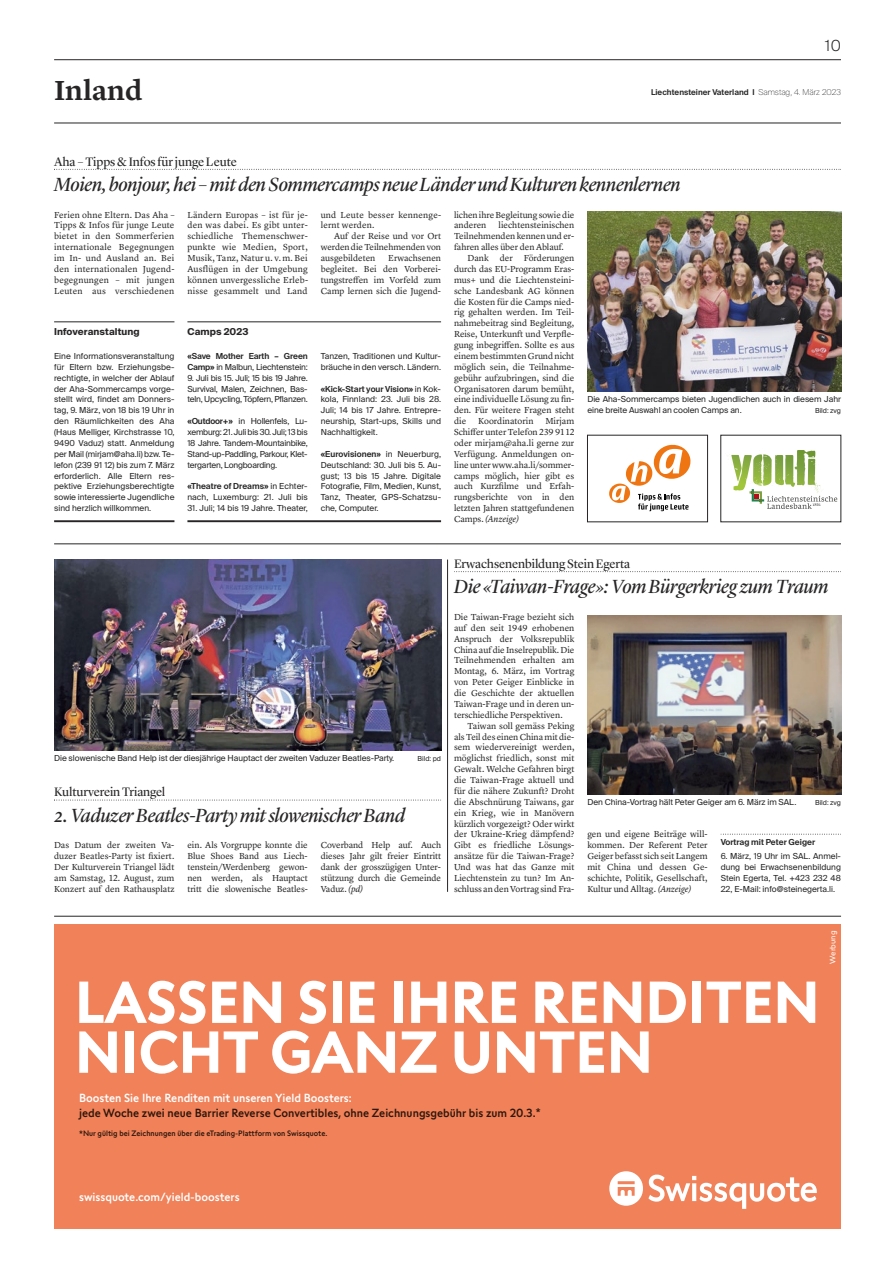
<style>
.page{position:relative;width:893px;height:1263px;background:#fff}
.page>*{position:absolute;margin:0;border:0;box-sizing:border-box;transform-origin:0 0}
.t1{font:700 59.1px/49.8px "Swissquote CT";color:#fff}
.t2{font:600 28.65px "Lyon Text";color:#272526}
.t3{font:italic 19.8px "Lyon Display";letter-spacing:-.01em;color:#272526}
.t4{font:300 15.3px "Suisse Intl";color:#272526}
.t5{font:12.75px "Lyon Display";letter-spacing:-.005em;color:#272526}
.t6{font:500 11.7px/14.1px "Swissquote CT";color:#2e170c}
.t7{font:500 11.7px "Swissquote CT";color:#fff}
.t8{font:700 9.6px "Suisse Intl";letter-spacing:.01em;color:#272526}
.t9{font:9px/10.8px "Lyon Text";letter-spacing:-.005em;color:#272526;text-align:justify}
.t10{font:9px/10.8px "Lyon Text";letter-spacing:.02em;color:#272526}
.t11{font:8.25px/10.8px "Suisse Intl";letter-spacing:-.005em;color:#272526;text-align:justify}
.t12{font:600 8.25px/10.8px "Suisse Intl";letter-spacing:-.015em;color:#272526}
.t13{font:600 7.95px "Suisse Intl";color:#272526}
.t14{font:7.95px "Swissquote CT";color:#fff}
.t15{font:500 7.8px "Swissquote CT";color:#2e170c}
.t16{font:6.9px "Suisse Intl";color:#272526}
.s1{font-weight:100}
.s2{font-weight:400}
.s3{font-weight:600}
.s4{font-style:italic}
.s5{color:#fff}
</style>
<div class="page">
<svg style="left:54px;top:169px;width:787px;height:1px"></svg>
<img style="left:587px;top:212px;width:254px;height:180px">
<hr style="left:54px;top:322px;width:120px;height:1px;background:#272526">
<hr style="left:54px;top:520px;width:120px;height:2px;background:#272526">
<hr style="left:187px;top:322px;width:254px;height:1px;background:#272526">
<hr style="left:187px;top:520px;width:254px;height:2px;background:#272526">
<svg style="left:609px;top:444px;width:82px;height:67px"></svg>
<div style="left:587px;top:435px;width:121px;height:87px;border:1px solid #272526"></div>
<svg style="left:731px;top:450px;width:106px;height:59px"></svg>
<svg style="left:454px;top:571px;width:387px;height:1px"></svg>
<svg style="left:54px;top:800px;width:387px;height:1px"></svg>
<img style="left:587px;top:616px;width:254px;height:178px">
<svg style="left:721px;top:834px;width:120px;height:1px"></svg>
<img style="left:54px;top:559px;width:387px;height:191px">
<hr style="left:54px;top:544px;width:787px;height:1px;background:#272526">
<hr style="left:447px;top:559px;width:1px;height:333px;background:#272526">
<hr style="left:54px;top:916px;width:787px;height:1px;background:#272526">
<hr style="left:54px;top:59px;width:787px;height:1px;background:#272526">
<hr style="left:54px;top:123px;width:787px;height:1px;background:#272526">
<div style="left:54px;top:924px;width:787px;height:305px;background:#f08159"></div>
<svg style="left:609px;top:1171px;width:208px;height:38px"></svg>
<h3 class="t4" style="left:825px;top:37px;width:17px">10</h3>
<h2 class="t2" style="left:54px;top:68px;width:90px">Inland</h2>
<p class="t13" style="left:651px;top:88px;width:191px">Liechtensteiner Vaterland I <span class="s1">Samstag, 4. März 2023</span></p>
<h3 class="t5" style="left:54px;top:152px;width:184px">Aha – Tipps &amp; Infos für junge Leute</h3>
<h3 class="t3" style="left:54px;top:169px;width:628px">Moien, bonjour, hei – mit den Sommercamps neue Länder und Kulturen kennenlernen</h3>
<p class="t9" style="left:54px;top:208px;width:122px">Ferien ohne Eltern. Das Aha – Tipps &amp; Infos für junge Leute bietet in den Sommerferien internationale Begegnungen im In- und Ausland an. Bei den internationalen Jugend&shy;begegnungen – mit jungen Leuten aus verschiedenen</p>
<p class="t9" style="left:187px;top:208px;width:122px">Ländern Europas – ist für je&shy;den was dabei. Es gibt unter&shy;schiedliche Themenschwer&shy;punkte wie Medien, Sport, Musik, Tanz, Natur u. v. m. Bei Ausflügen in der Umgebung können unvergessliche Erleb&shy;nisse gesammelt und Land</p>
<p class="t10" style="left:321px;top:208px;width:122px">und Leute besser kennenge&shy;lernt werden.</p>
<p class="t9" style="left:454px;top:208px;width:122px">lichen ihre Begleitung sowie die anderen</p>
<p class="t9" style="left:454px;top:219px;width:122px;text-indent:45px">liechtensteinischen Teilnehmenden kennen und er&shy;fahren alles über den Ablauf.</p>
<p class="t9" style="left:454px;top:252px;width:122px;text-indent:14px">Dank der Förderungen durch das EU-Programm Eras&shy;mus+ und die Liechtensteini&shy;sche Landesbank AG können die Kosten für die Camps nied&shy;rig gehalten werden. Im Teil&shy;nahmebeitrag sind Begleitung, Reise, Unterkunft und Verpfle&shy;gung inbegriffen. Sollte es aus einem bestimmten Grund nicht möglich sein, die Teilnahme - gebühr aufzubringen, sind die Organisatoren darum bemüht, eine individuelle Lösung zu fin&shy;den. Für weitere Fragen steht die</p>
<p class="t9" style="left:321px;top:230px;width:122px;text-indent:14px">Auf der Reise und vor Ort werden die Teilnehmenden von ausgebildeten</p>
<p class="t9" style="left:321px;top:252px;width:122px;text-indent:68px">Erwachsenen begleitet. Bei den Vorberei&shy;tungstreffen im Vorfeld zum Camp lernen sich die Jugend -</p>
<p class="t8" style="left:187px;top:326px;width:63px">Camps 2023</p>
<p class="t12" style="left:187px;top:351px;width:122px">«Save Mother Earth – Green<br>Camp» <span class="s2">in Malbun, Liechtenstein:</span></p>
<p class="t11" style="left:187px;top:372px;width:122px">9. Juli bis 15. Juli; 15 bis 19 Jahre.<br>Survival, Malen, Zeichnen, Bas&shy;teln, Upcycling, Töpfern, Pflanzen.</p>
<p class="t11" style="left:187px;top:416px;width:122px"><span class="s3">«Outdoor+»</span> in Hollenfels, Lu&shy;xemburg: 21. Juli bis 30. Juli; 13 bis 18 Jahre. Tandem-Mountainbike, Stand-up-Paddling, Parkour, Klet&shy;tergarten, Longboarding.</p>
<p class="t11" style="left:187px;top:481px;width:122px"><span class="s3">«Theatre of Dreams»</span> in Echter&shy;nach, Luxemburg: 21. Juli bis</p>
<p class="t11" style="left:187px;top:503px;width:122px">31. Juli; 14 bis 19 Jahre. Theater,</p>
<p class="t8" style="left:54px;top:326px;width:87px">Infoveranstaltung</p>
<p class="t11" style="left:54px;top:351px;width:122px">Eine Informationsveranstaltung für Eltern bzw. Erziehungsbe&shy;rechtigte, in welcher der Ablauf der Aha-Sommercamps vorge&shy;stellt wird, findet am Donners&shy;tag, 9. März, von 18 bis 19 Uhr in den Räumlichkeiten des Aha (Haus Melliger, Kirchstrasse 10, 9490 Vaduz) statt. Anmeldung per Mail (mirjam@aha.li) bzw. Te&shy;lefon (239 91 12) bis zum 7. März erforderlich. Alle Eltern res - pektive Erziehungsberechtigte sowie interessierte Jugendliche sind herzlich willkommen.</p>
<p class="t11" style="left:321px;top:351px;width:122px">Tanzen, Traditionen und Kultur&shy;bräuche in den versch. Ländern.</p>
<p class="t11" style="left:321px;top:383px;width:122px"><span class="s3">«Kick-Start your Vision»</span> in Kok&shy;kola, Finnland: 23. Juli bis 28.<br>Juli; 14 bis 17 Jahre. Entrepre&shy;neurship, Start-ups, Skills und Nachhaltigkeit.</p>
<p class="t11" style="left:321px;top:448px;width:122px"><span class="s3">«Eurovisionen»</span> in Neuerburg, Deutschland: 30. Juli bis 5. Au&shy;gust; 13 bis 15 Jahre. Digitale Fotografie, Film, Medien, Kunst, Tanz, Theater, GPS-Schatzsu&shy;che, Computer.</p>
<p class="t11" style="left:587px;top:394px;width:255px">Die Aha-Sommercamps bieten Jugendlichen auch in diesem Jahr eine breite Auswahl an coolen Camps an.</p>
<p class="t16" style="left:815px;top:407px;width:27px">Bild: zvg</p>
<p class="t9" style="left:454px;top:415px;width:122px;text-indent:91px">Mirjam Schiffer unter Telefon 239 91 12 oder mirjam@aha.li gerne zur Verfügung. Anmeldungen on&shy;line unter www.aha.li/sommer&shy;camps möglich, hier gibt es auch Kurzfilme und Erfah&shy;rungsberichte von in den letzten Jahren stattgefundenen Camps. <span class="s4">(Anzeige)</span></p>
<p class="t9" style="left:478px;top:415px;width:57px">Koordinatorin</p>
<p class="t11" style="left:54px;top:753px;width:342px">Die slowenische Band Help ist der diesjährige Hauptact der zweiten Vaduzer Beatles-Party.</p>
<p class="t16" style="left:417px;top:755px;width:25px">Bild: pd</p>
<h3 class="t5" style="left:54px;top:783px;width:113px">Kulturverein Triangel</h3>
<h3 class="t3" style="left:54px;top:800px;width:353px">2. Vaduzer Beatles-Party mit slowenischer Band</h3>
<p class="t9" style="left:54px;top:839px;width:122px">Das Datum der zweiten Va - duzer Beatles-Party ist fixiert.<br>Der Kulturverein Triangel lädt am Samstag, 12. August, zum Konzert auf den Rathausplatz</p>
<p class="t9" style="left:187px;top:839px;width:122px">ein. Als Vorgruppe konnte die Blue Shoes Band aus Liech - tenstein/Werdenberg gewon&shy;nen werden, als Hauptact tritt die slowenische Beatles-</p>
<p class="t9" style="left:321px;top:839px;width:122px">Coverband Help auf. Auch dieses Jahr gilt freier Eintritt dank der grosszügigen Unter&shy;stützung durch die Gemeinde Vaduz. <span class="s4">(pd)</span></p>
<h3 class="t5" style="left:454px;top:554px;width:178px">Erwachsenenbildung Stein Egerta</h3>
<h3 class="t3" style="left:454px;top:572px;width:376px">Die «Taiwan-Frage»: Vom Bürgerkrieg zum Traum</h3>
<p class="t9" style="left:454px;top:611px;width:122px">Die Taiwan-Frage bezieht sich auf den seit 1949 erhobenen Anspruch der Volksrepublik China auf die Inselrepublik. Die Teilnehmenden erhalten am Montag, 6. März, im Vortrag von Peter Geiger Einblicke in die Geschichte der aktuellen Taiwan-Frage und in deren un&shy;terschiedliche Perspektiven.</p>
<p class="t9" style="left:454px;top:719px;width:122px;text-indent:14px">Taiwan soll gemäss Peking als Teil des einen China mit die&shy;sem wiedervereinigt werden, möglichst friedlich, sonst mit Gewalt. Welche Gefahren birgt die Taiwan-Frage aktuell und für die nähere Zukunft? Droht die Abschnürung Taiwans, gar ein Krieg, wie in Manövern kürzlich vorgezeigt? Oder wirkt der Ukraine-Krieg dämpfend?<br>Gibt es friedliche Lösungs - ansätze für die Taiwan-Frage?<br>Und was hat das Ganze mit Liechtenstein zu tun? Im An&shy;schluss an den Vortrag sind Fra-</p>
<p class="t11" style="left:587px;top:796px;width:210px">Den China-Vortrag hält Peter Geiger am 6. März im SAL.</p>
<p class="t16" style="left:815px;top:798px;width:27px">Bild: zvg</p>
<p class="t12" style="left:721px;top:837px;width:96px">Vortrag mit Peter Geiger</p>
<p class="t11" style="left:721px;top:851px;width:122px">6. März, 19 Uhr im SAL. Anmel&shy;dung bei Erwachsenenbildung Stein Egerta, Tel. +423 232 48<br>22, E-Mail: info@steinegerta.li.</p>
<p class="t9" style="left:587px;top:828px;width:122px">gen und eigene Beiträge will&shy;kommen. Der Referent Peter Geiger befasst sich seit Langem mit China und dessen Ge&shy;schichte, Politik, Gesellschaft, Kultur und Alltag. <span class="s4">(Anzeige)</span></p>
<p class="t14" style="left:828px;top:964px;width:35px;rotate:-90deg">Werbung</p>
<h1 class="t1" style="left:75px;top:976px;width:746px">LASSEN SIE IHRE RENDITEN<br>NICHT GANZ UNTEN</h1>
<p class="t6" style="left:79px;top:1091px;width:463px"><span class="s5">Boosten Sie Ihre Renditen mit unseren Yield Boosters:<br></span>jede Woche zwei neue Barrier Reverse Convertibles, ohne Zeichnungsgebühr bis zum 20.3.<sup>*</sup></p>
<p class="t15" style="left:79px;top:1129px;width:250px">*Nur gültig bei Zeichnungen über die eTrading-Plattform von Swissquote.</p>
<p class="t7" style="left:79px;top:1190px;width:162px">swissquote.com/yield-boosters</p>
</div>
